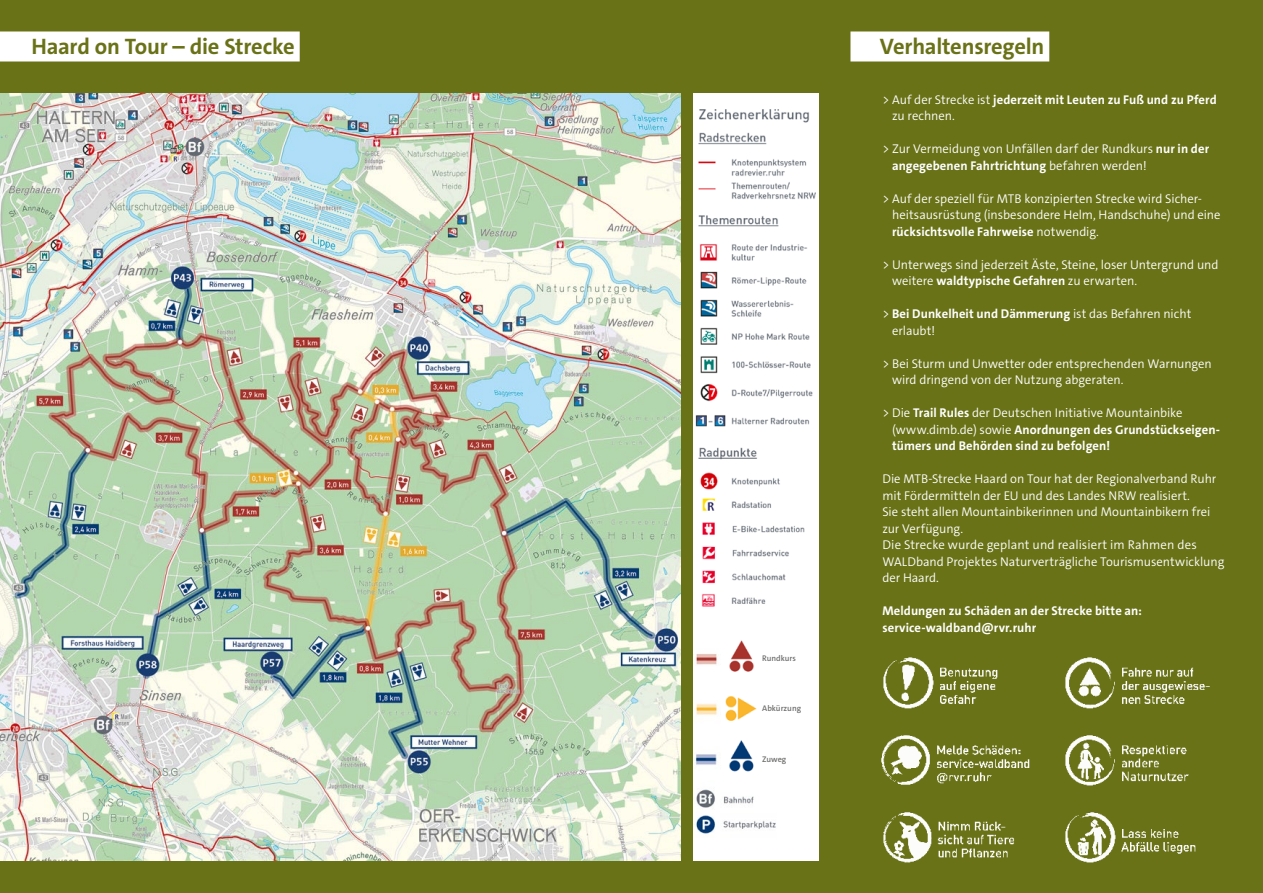
<style>
.page{position:relative;width:1263px;height:893px;background:#697217}
.page>*{position:absolute;margin:0;border:0;box-sizing:border-box;transform-origin:0 0}
.t1{font:700 22.5px "The Sans C5";letter-spacing:-.01em;color:#697217}
.t2{font:300 12.75px/16.5px "The Sans C5";color:#fff}
.t3{font:700 12.75px/16.5px "The Sans C5";letter-spacing:.005em;color:#fff}
.t4{font:600 8.25px "The Sans C5";color:#6f6f6e}
.s1{font-weight:300}
.s2{font-weight:700}
</style>
<div class="page">
<div style="left:850px;top:32px;width:199px;height:30px;background:#fff"></div>
<img style="left:0;top:94px;width:680px;height:767px">
<img style="left:1065px;top:812px;width:131px;height:51px">
<img style="left:883px;top:812px;width:132px;height:51px">
<img style="left:1065px;top:735px;width:124px;height:51px">
<img style="left:881px;top:735px;width:149px;height:50px">
<img style="left:1065px;top:657px;width:145px;height:52px">
<img style="left:883px;top:657px;width:115px;height:52px">
<img style="left:693px;top:94px;width:126px;height:519px">
<div style="left:693px;top:613px;width:126px;height:248px;background:#fff"></div>
<div style="left:0;top:32px;width:300px;height:30px;background:#fff"></div>
<img style="left:695px;top:654px;width:22px;height:180px">
<img style="left:729px;top:640px;width:25px;height:32px">
<img style="left:725px;top:696px;width:32px;height:24px">
<img style="left:729px;top:740px;width:25px;height:31px">
<img style="left:723px;top:796px;width:53px;height:33px">
<h1 class="t1" style="left:31px;top:32px;width:265px">Haard on Tour – die Strecke</h1>
<p class="t4" style="left:762px;top:653px;width:35px">Rundkurs</p>
<p class="t4" style="left:762px;top:703px;width:40px">Abkürzung</p>
<p class="t4" style="left:762px;top:753px;width:26px">Zuweg</p>
<h1 class="t1" style="left:880px;top:32px;width:166px">Verhaltensregeln</h1>
<p class="t3" style="left:892px;top:91px;width:326px;text-indent:-10px"><span class="s1">&gt; Auf der Strecke ist</span> jederzeit mit Leuten zu Fuß und zu Pferd <span class="s1">zu rechnen.</span></p>
<p class="t2" style="left:892px;top:141px;width:319px;text-indent:-10px">&gt; Zur Vermeidung von Unfällen darf der Rundkurs <span class="s2">nur in der angegebenen Fahrtrichtung</span> befahren werden!</p>
<p class="t2" style="left:892px;top:190px;width:330px;text-indent:-10px">&gt; Auf der speziell für MTB konzipierten Strecke wird Sicher&shy;heitsausrüstung (insbesondere Helm, Handschuhe) und eine <span class="s2">rücksichtsvolle Fahrweise</span> notwendig.</p>
<p class="t2" style="left:892px;top:256px;width:328px;text-indent:-10px">&gt; Unterwegs sind jederzeit Äste, Steine, loser Untergrund und weitere <span class="s2">waldtypische Gefahren</span> zu erwarten.</p>
<p class="t2" style="left:892px;top:306px;width:301px;text-indent:-10px">&gt; <span class="s2">Bei Dunkelheit und Dämmerung</span> ist das Befahren nicht erlaubt!</p>
<p class="t2" style="left:892px;top:355px;width:321px;text-indent:-10px">&gt; Bei Sturm und Unwetter oder entsprechenden Warnungen wird dringend von der Nutzung abgeraten.</p>
<p class="t3" style="left:892px;top:405px;width:329px;text-indent:-10px"><span class="s1">&gt; Die</span> Trail Rules <span class="s1">der Deutschen Initiative Mountainbike (www.dimb.de) sowie</span> Anordnungen des Grundstückseigen&shy;tümers und Behörden sind zu befolgen!</p>
<p class="t2" style="left:882px;top:471px;width:343px">Die MTB-Strecke Haard on Tour hat der Regionalverband Ruhr mit Fördermitteln der EU und des Landes NRW realisiert.<br>Sie steht allen Mountainbikerinnen und Mountainbikern frei zur Verfügung.<br>Die Strecke wurde geplant und realisiert im Rahmen des WALDband Projektes Naturverträgliche Tourismusentwicklung der Haard.</p>
<p class="t3" style="left:882px;top:603px;width:261px">Meldungen zu Schäden an der Strecke bitte an: service-waldband@rvr.ruhr</p>
</div>
